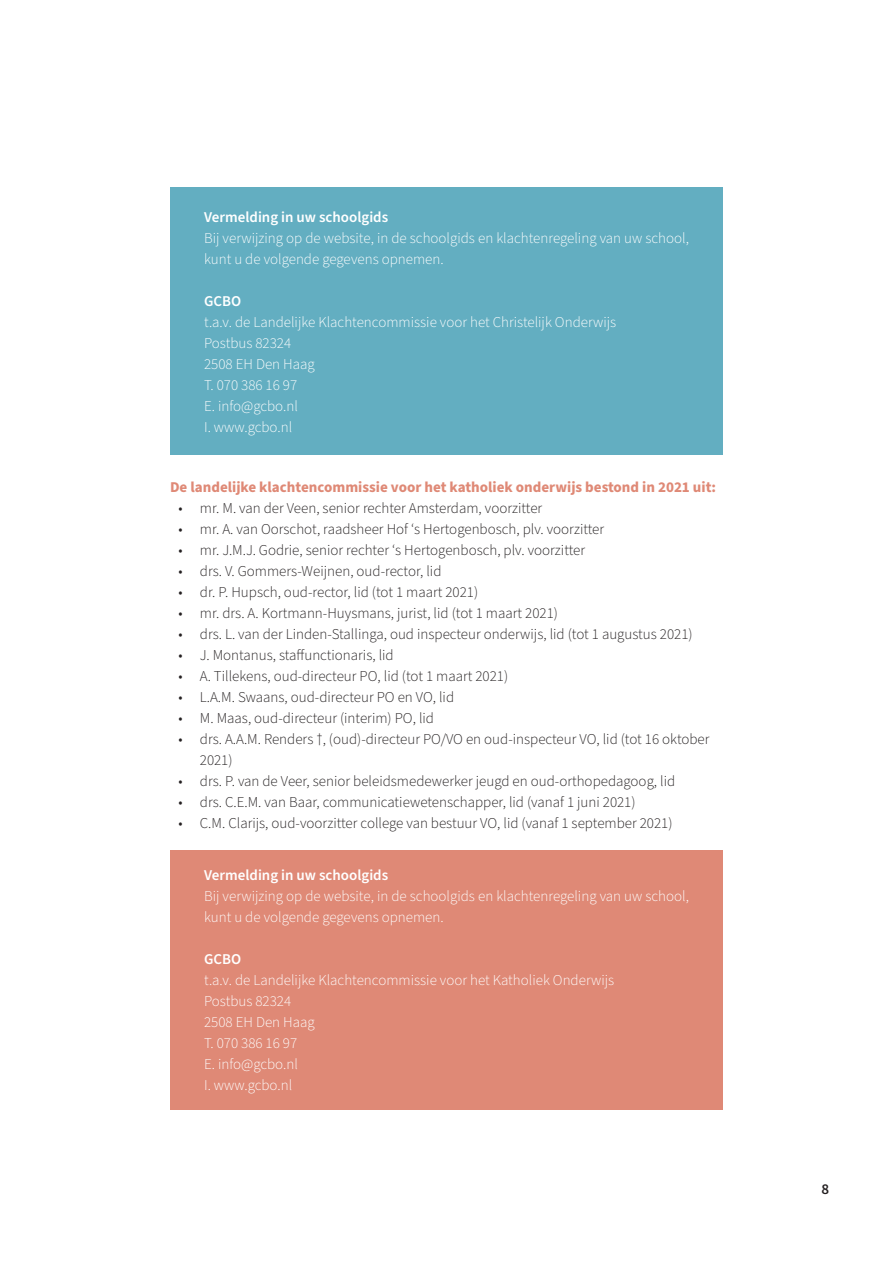
<style>
.page{position:relative;width:893px;height:1263px;background:#fff}
.page>*{position:absolute;margin:0;border:0;box-sizing:border-box;transform-origin:0 0}
.t1{font:300 15px/21px "Source Sans Pro";color:#231f20}
.t2{font:300 15px/21px "Source Sans Pro";color:#fff}
.t3{font:700 15px "Source Sans Pro";color:#df8976}
.t4{font:600 15px "Source Sans Pro";color:#fff}
.t5{font:600 15px "Source Sans Pro";color:#231f20}
</style>
<div class="page">
<div style="left:170px;top:850px;width:553px;height:259px;background:#df8976"></div>
<div style="left:170px;top:187px;width:553px;height:268px;background:#63aec1"></div>
<p class="t4" style="left:204px;top:207px;width:186px">Vermelding in uw schoolgids</p>
<p class="t2" style="left:204px;top:228px;width:486px">Bij verwijzing op de website, in de schoolgids en klachtenregeling van uw school, kunt u de volgende gegevens opnemen.</p>
<p class="t4" style="left:204px;top:291px;width:39px">GCBO</p>
<p class="t2" style="left:204px;top:312px;width:414px">t.a.v. de Landelijke Klachtencommissie voor het Christelijk Onderwijs</p>
<p class="t2" style="left:204px;top:333px;width:89px">Postbus 82324</p>
<p class="t2" style="left:204px;top:354px;width:112px">2508 EH Den Haag</p>
<p class="t2" style="left:204px;top:375px;width:95px">T. 070 386 16 97</p>
<p class="t2" style="left:204px;top:396px;width:95px">E. info@gcbo.nl</p>
<p class="t2" style="left:204px;top:417px;width:90px">I. www.gcbo.nl</p>
<p class="t3" style="left:170px;top:477px;width:548px">De landelijke klachtencommissie voor het katholiek onderwijs bestond in 2021 uit:</p>
<p class="t1" style="left:179px;top:498px;width:365px">• mr. M. van der Veen, senior rechter Amsterdam, voorzitter</p>
<p class="t1" style="left:179px;top:519px;width:427px">• mr. A. van Oorschot, raadsheer Hof ‘s Hertogenbosch, plv. voorzitter</p>
<p class="t1" style="left:179px;top:540px;width:408px">• mr. J.M.J. Godrie, senior rechter ‘s Hertogenbosch, plv. voorzitter</p>
<p class="t1" style="left:179px;top:561px;width:264px">• drs. V. Gommers-Weijnen, oud-rector, lid</p>
<p class="t1" style="left:179px;top:582px;width:301px">• dr. P. Hupsch, oud-rector, lid (tot 1 maart 2021)</p>
<p class="t1" style="left:179px;top:603px;width:381px">• mr. drs. A. Kortmann-Huysmans, jurist, lid (tot 1 maart 2021)</p>
<p class="t1" style="left:179px;top:624px;width:516px">• drs. L. van der Linden-Stallinga, oud inspecteur onderwijs, lid (tot 1 augustus 2021)</p>
<p class="t1" style="left:179px;top:645px;width:217px">• J. Montanus, staffunctionaris, lid</p>
<p class="t1" style="left:179px;top:666px;width:331px">• A. Tillekens, oud-directeur PO, lid (tot 1 maart 2021)</p>
<p class="t1" style="left:179px;top:687px;width:277px">• L.A.M. Swaans, oud-directeur PO en VO, lid</p>
<p class="t1" style="left:179px;top:708px;width:257px">• M. Maas, oud-directeur (interim) PO, lid</p>
<p class="t1" style="left:200px;top:729px;width:511px;text-indent:-21px">• drs. A.A.M. Renders †, (oud)-directeur PO/VO en oud-inspecteur VO, lid (tot 16 oktober<br>2021)</p>
<p class="t1" style="left:179px;top:771px;width:498px">• drs. P. van de Veer, senior beleidsmedewerker jeugd en oud-orthopedagoog, lid</p>
<p class="t1" style="left:179px;top:792px;width:458px">• drs. C.E.M. van Baar, communicatiewetenschapper, lid (vanaf 1 juni 2021)</p>
<p class="t1" style="left:179px;top:813px;width:495px">• C.M. Clarijs, oud-voorzitter college van bestuur VO, lid (vanaf 1 september 2021)</p>
<p class="t4" style="left:204px;top:865px;width:186px">Vermelding in uw schoolgids</p>
<p class="t2" style="left:204px;top:886px;width:486px">Bij verwijzing op de website, in de schoolgids en klachtenregeling van uw school, kunt u de volgende gegevens opnemen.</p>
<p class="t4" style="left:204px;top:949px;width:39px">GCBO</p>
<p class="t2" style="left:204px;top:970px;width:412px">t.a.v. de Landelijke Klachtencommissie voor het Katholiek Onderwijs</p>
<p class="t2" style="left:204px;top:991px;width:89px">Postbus 82324</p>
<p class="t2" style="left:204px;top:1012px;width:112px">2508 EH Den Haag</p>
<p class="t2" style="left:204px;top:1033px;width:95px">T. 070 386 16 97</p>
<p class="t2" style="left:204px;top:1054px;width:95px">E. info@gcbo.nl</p>
<p class="t2" style="left:204px;top:1075px;width:90px">I. www.gcbo.nl</p>
<p class="t5" style="left:821px;top:1179px;width:9px">8</p>
</div>
